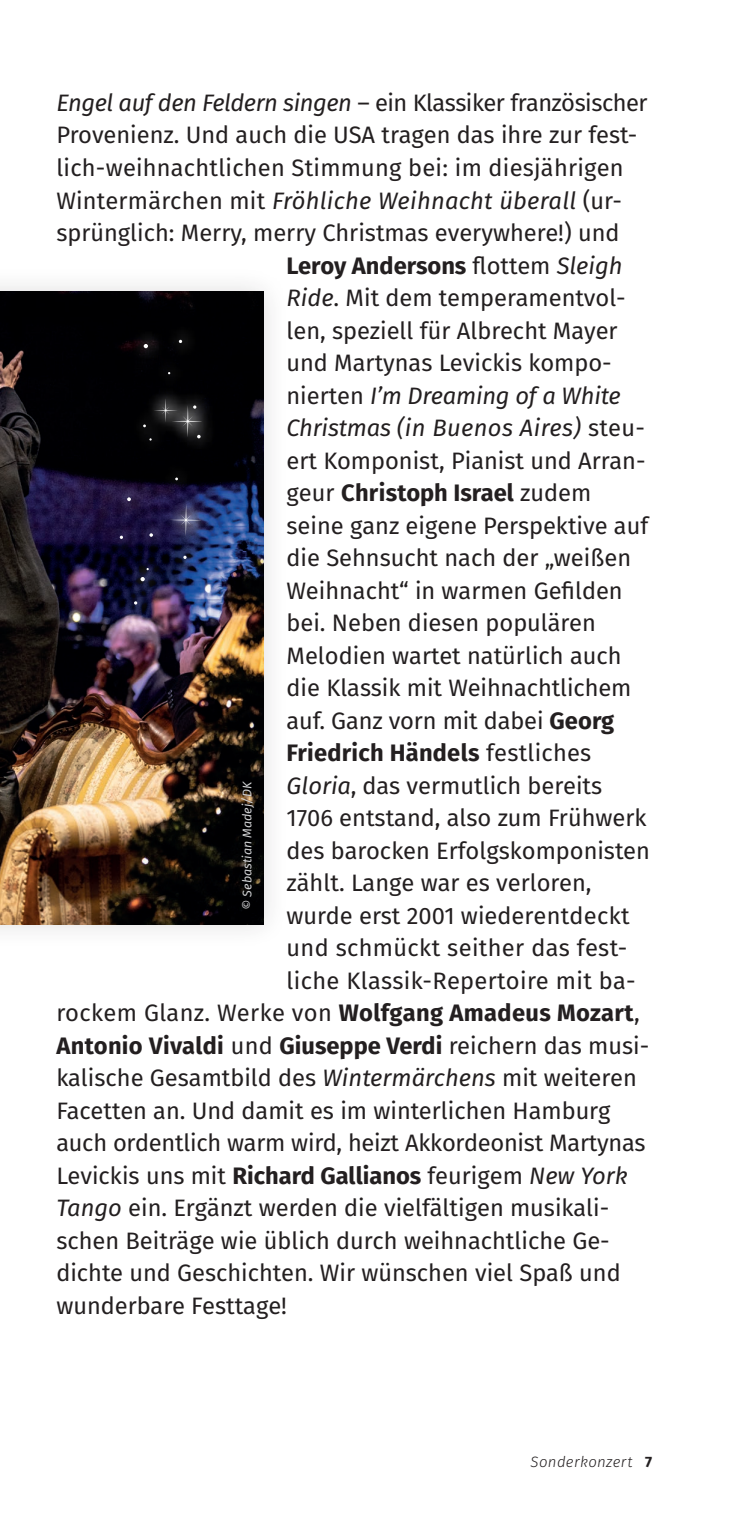
<style>
.page{position:relative;width:730px;height:1531px;background:#fff}
.page>*{position:absolute;margin:0;border:0;box-sizing:border-box;transform-origin:0 0}
.Fließtext{font:23.75px "Fira Sans";color:#231f20}
.Fließtext-2{font:700 23.75px "Fira Sans";color:#231f20}
.Fließtext-3{font:italic 23.75px "Fira Sans";letter-spacing:.01em;color:#231f20}
.Fließtext-4{font:23.75px "Fira Sans";letter-spacing:-.02em;color:#231f20}
.Fließtext-5{font:italic 23.75px "Fira Sans";letter-spacing:-.01em;color:#231f20}
.t1{font:italic 300 15px "Fira Sans";letter-spacing:.025em;color:#231f20}
.Fotocredit{font:italic 12.5px "Fira Sans";color:#d1d2d4}
.s1{font-style:italic}
.s2{font-style:normal}
.s3{font-weight:400}
.s4{font-weight:400;font-style:italic}
.s5{font-weight:700}
.s6{font-weight:700;font-style:normal}
</style>
<div class="page">
<div style="left:0;top:265px;width:290px;height:685px;background:#fafafa"></div>
<img style="left:0;top:291px;width:264px;height:633px">
<svg style="left:105px;top:325px;width:112px;height:295px;background:#15152a"></svg>
<p class="Fließtext-4" style="left:56px;top:85px;width:593px"><span class="s1">Engel auf den Feldern singen</span> – ein Klassiker französischer</p>
<p class="Fließtext" style="left:56px;top:117px;width:583px">Provenienz. Und auch die USA tragen das ihre zur fest-</p>
<p class="Fließtext" style="left:56px;top:150px;width:569px">lich-weihnachtlichen Stimmung bei: im diesjährigen</p>
<p class="Fließtext-3" style="left:56px;top:182px;width:567px"><span class="s2">Wintermärchen mit</span> Fröhliche Weihnacht überall <span class="s2">(ur-</span></p>
<p class="Fließtext" style="left:56px;top:215px;width:565px">sprünglich: Merry, merry Christmas everywhere!) und</p>
<p class="Fließtext-2" style="left:287px;top:245px;width:338px">Leroy Andersons <span class="s3">flottem</span> <span class="s4">Sleigh</span></p>
<p class="Fließtext" style="left:287px;top:280px;width:341px"><span class="s1">Ride</span>. Mit dem temperamentvol-</p>
<p class="Fließtext" style="left:287px;top:312px;width:333px">len, speziell für Albrecht Mayer</p>
<p class="Fließtext" style="left:287px;top:345px;width:327px">und Martynas Levickis kompo-</p>
<p class="Fließtext-5" style="left:287px;top:377px;width:336px"><span class="s2">nierten</span> I’m Dreaming of a White</p>
<p class="Fließtext-3" style="left:287px;top:410px;width:360px">Christmas (in Buenos Aires) <span class="s2">steu-</span></p>
<p class="Fließtext" style="left:287px;top:442px;width:361px">ert Komponist, Pianist und Arran-</p>
<p class="Fließtext-2" style="left:287px;top:473px;width:306px"><span class="s3">geur</span> Christoph Israel <span class="s3">zudem</span></p>
<p class="Fließtext" style="left:287px;top:507px;width:363px">seine ganz eigene Perspektive auf</p>
<p class="Fließtext" style="left:287px;top:540px;width:346px">die Sehnsucht nach der „weißen</p>
<p class="Fließtext" style="left:287px;top:572px;width:338px">Weihnacht“ in warmen Gefilden</p>
<p class="Fließtext" style="left:287px;top:605px;width:311px">bei. Neben diesen populären</p>
<p class="Fließtext" style="left:287px;top:637px;width:336px">Melodien wartet natürlich auch</p>
<p class="Fließtext" style="left:287px;top:670px;width:346px">die Klassik mit Weihnachtlichem</p>
<p class="Fließtext" style="left:287px;top:702px;width:329px">auf. Ganz vorn mit dabei <span class="s5">Georg</span></p>
<p class="Fließtext-2" style="left:287px;top:733px;width:306px">Friedrich Händels <span class="s3">festliches</span></p>
<p class="Fließtext" style="left:287px;top:767px;width:317px"><span class="s1">Gloria</span>, das vermutlich bereits</p>
<p class="Fließtext" style="left:287px;top:800px;width:362px">1706 entstand, also zum Frühwerk</p>
<p class="Fließtext" style="left:287px;top:832px;width:365px">des barocken Erfolgskomponisten</p>
<p class="Fließtext" style="left:287px;top:865px;width:307px">zählt. Lange war es verloren,</p>
<p class="Fließtext" style="left:287px;top:897px;width:345px">wurde erst 2001 wiederentdeckt</p>
<p class="Fließtext" style="left:287px;top:930px;width:342px">und schmückt seither das fest-</p>
<p class="Fließtext" style="left:287px;top:962px;width:351px">liche Klassik-Repertoire mit ba-</p>
<p class="Fließtext" style="left:56px;top:995px;width:585px">rockem Glanz. Werke von <span class="s5">Wolfgang Amadeus Mozart</span>,</p>
<p class="Fließtext-2" style="left:56px;top:1025px;width:594px">Antonio Vivaldi <span class="s3">und</span> Giuseppe Verdi <span class="s3">reichern das musi-</span></p>
<p class="Fließtext" style="left:56px;top:1060px;width:582px">kalische Gesamtbild des <span class="s1">Wintermärchens</span> mit weiteren</p>
<p class="Fließtext" style="left:56px;top:1092px;width:556px">Facetten an. Und damit es im winterlichen Hamburg</p>
<p class="Fließtext" style="left:56px;top:1125px;width:591px">auch ordentlich warm wird, heizt Akkordeonist Martynas</p>
<p class="Fließtext" style="left:56px;top:1157px;width:573px">Levickis uns mit <span class="s5">Richard Gallianos</span> feurigem <span class="s1">New York</span></p>
<p class="Fließtext" style="left:56px;top:1190px;width:554px"><span class="s1">Tango</span> ein. Ergänzt werden die vielfältigen musikali-</p>
<p class="Fließtext" style="left:56px;top:1222px;width:555px">schen Beiträge wie üblich durch weihnachtliche Ge-</p>
<p class="Fließtext" style="left:56px;top:1255px;width:566px">dichte und Geschichten. Wir wünschen viel Spaß und</p>
<p class="Fließtext" style="left:56px;top:1287px;width:232px">wunderbare Festtage!</p>
<p class="Fotocredit" style="left:238px;top:910px;width:130px;rotate:-90deg">© Sebastian Madej/DK</p>
<p class="t1" style="left:531px;top:1451px;width:123px">Sonderkonzert <span class="s6">7</span></p>
</div>
